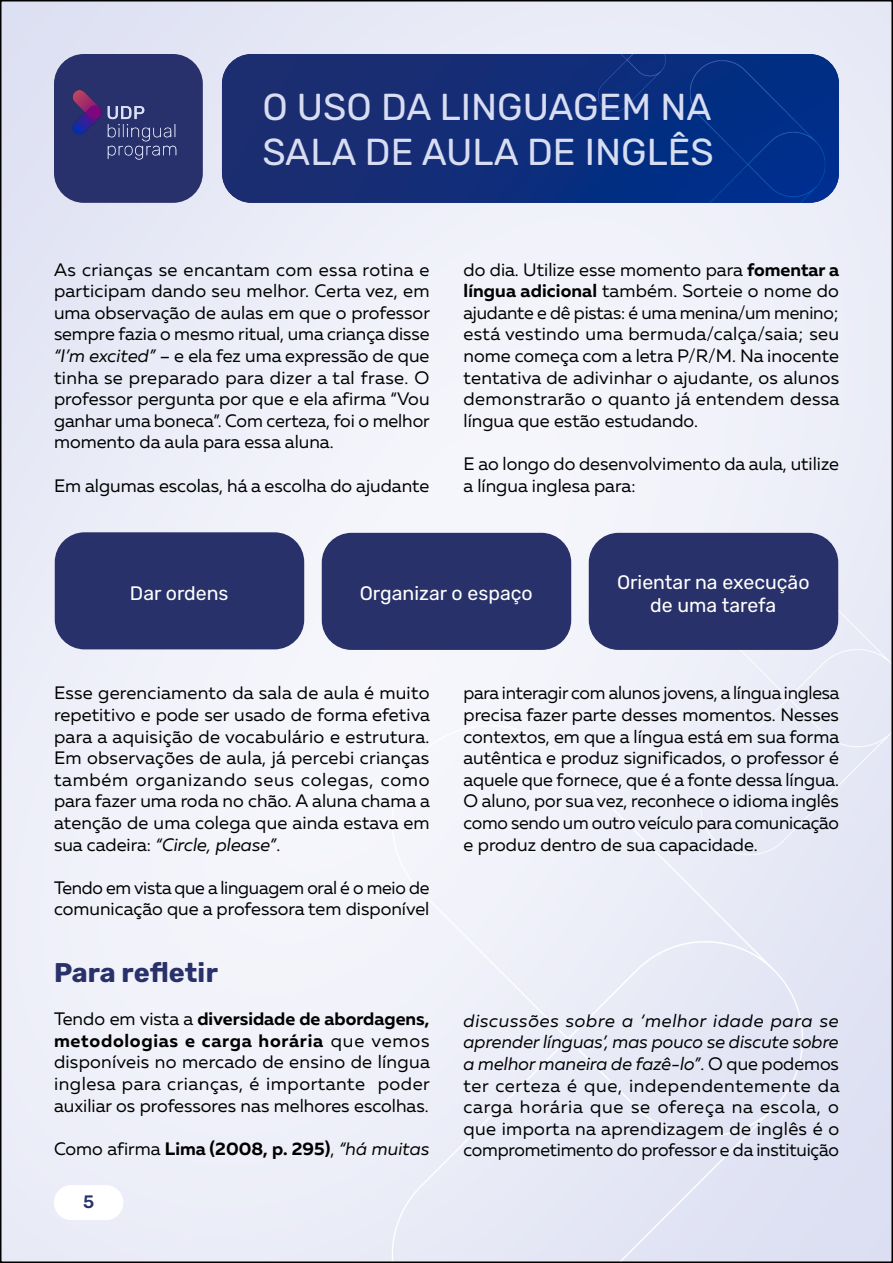
<style>
.page{position:relative;width:893px;height:1263px;background:#fff}
.page>*{position:absolute;margin:0;border:0;box-sizing:border-box;transform-origin:0 0}
.t1{font:37.5px/45px "Rubik";color:#d9ddf1}
.t2{font:700 27px "Rubik";letter-spacing:-.005em;color:#283169}
.t3{font:19.5px/23.4px "Rubik";color:#fff;text-align:center}
.t4{font:18px/21.6px "Muller";color:#000;text-align:justify}
.t5{font:700 18px "Muller";color:#000}
.t6{font:500 18px "Rubik";color:#28316c}
.s1{font-style:italic}
.s2{font-weight:700}
.s3{font-weight:400}
.s4{font-weight:400;font-style:italic}
</style>
<div class="page">
<img style="left:3px;top:3px;width:887px;height:1257px">
<div style="left:54px;top:54px;width:149px;height:149px;background:#28316c;border-radius:30px"></div>
<img style="left:222px;top:54px;width:617px;height:149px">
<img style="left:72px;top:91px;width:105px;height:69px">
<div style="left:54px;top:1185px;width:69px;height:35px;background:#fff;border-radius:18px"></div>
<div style="left:55px;top:532px;width:249px;height:117px;background:#283169;border-radius:30px"></div>
<div style="left:322px;top:533px;width:249px;height:117px;background:#283169;border-radius:30px"></div>
<div style="left:589px;top:533px;width:249px;height:117px;background:#283169;border-radius:30px"></div>
<p class="t1" style="left:262px;top:85px;width:453px">O USO DA LINGUAGEM NA<br>SALA DE AULA DE INGLÊS</p>
<p class="t4" style="left:54px;top:258px;width:377px">As crianças se encantam com essa rotina e participam dando seu melhor. Certa vez, em uma observação de aulas em que o professor sempre fazia o mesmo ritual, uma criança disse <span class="s1">“I’m excited”</span> – e ela fez uma expressão de que tinha se preparado para dizer a tal frase. O professor pergunta por que e ela afirma “Vou ganhar uma boneca”. Com certeza, foi o melhor momento da aula para essa aluna.</p>
<p class="t4" style="left:54px;top:474px;width:377px">Em algumas escolas, há a escolha do ajudante</p>
<p class="t4" style="left:463px;top:258px;width:378px">do dia. Utilize esse momento para <span class="s2">fomentar a língua adicional</span> também. Sorteie o nome do ajudante e dê pistas: é uma menina/um menino; está vestindo uma bermuda/calça/saia; seu nome começa com a letra P/R/M. Na inocente tentativa de adivinhar o ajudante, os alunos demonstrarão o quanto já entendem dessa língua que estão estudando.</p>
<p class="t4" style="left:463px;top:453px;width:377px">E ao longo do desenvolvimento da aula, utilize a língua inglesa para:</p>
<p class="t3" style="left:130px;top:582px;width:100px">Dar ordens</p>
<p class="t3" style="left:360px;top:582px;width:175px">Organizar o espaço</p>
<p class="t3" style="left:617px;top:571px;width:194px">Orientar na execução de uma tarefa</p>
<p class="t4" style="left:54px;top:682px;width:378px">Esse gerenciamento da sala de aula é muito repetitivo e pode ser usado de forma efetiva para a aquisição de vocabulário e estrutura.<br>Em observações de aula, já percebi crianças também organizando seus colegas, como para fazer uma roda no chão. A aluna chama a atenção de uma colega que ainda estava em sua cadeira: <span class="s1">“Circle, please”</span>.</p>
<p class="t4" style="left:54px;top:876px;width:377px">Tendo em vista que a linguagem oral é o meio de comunicação que a professora tem disponível</p>
<p class="t2" style="left:54px;top:958px;width:166px">Para refletir</p>
<p class="t4" style="left:54px;top:1008px;width:377px">Tendo em vista a <span class="s2">diversidade de abordagens, metodologias e carga horária</span> que vemos disponíveis no mercado de ensino de língua inglesa para crianças, é importante poder auxiliar os professores nas melhores escolhas.</p>
<p class="t5" style="left:54px;top:1137px;width:377px"><span class="s3">Como afirma</span> Lima (2008, p. 295)<span class="s3">,</span> <span class="s4">“há muitas</span></p>
<p class="t6" style="left:83px;top:1192px;width:13px">5</p>
<p class="t4" style="left:463px;top:682px;width:377px">para interagir com alunos jovens, a língua inglesa precisa fazer parte desses momentos. Nesses contextos, em que a língua está em sua forma autêntica e produz significados, o professor é aquele que fornece, que é a fonte dessa língua.<br>O aluno, por sua vez, reconhece o idioma inglês como sendo um outro veículo para comunicação e produz dentro de sua capacidade.</p>
<p class="t4" style="left:463px;top:1009px;width:378px"><span class="s1">discussões sobre a ‘melhor idade para se aprender línguas’, mas pouco se discute sobre a melhor maneira de fazê-lo”</span>. O que podemos ter certeza é que, independentemente da carga horária que se ofereça na escola, o que importa na aprendizagem de inglês é o comprometimento do professor e da instituição</p>
</div>
